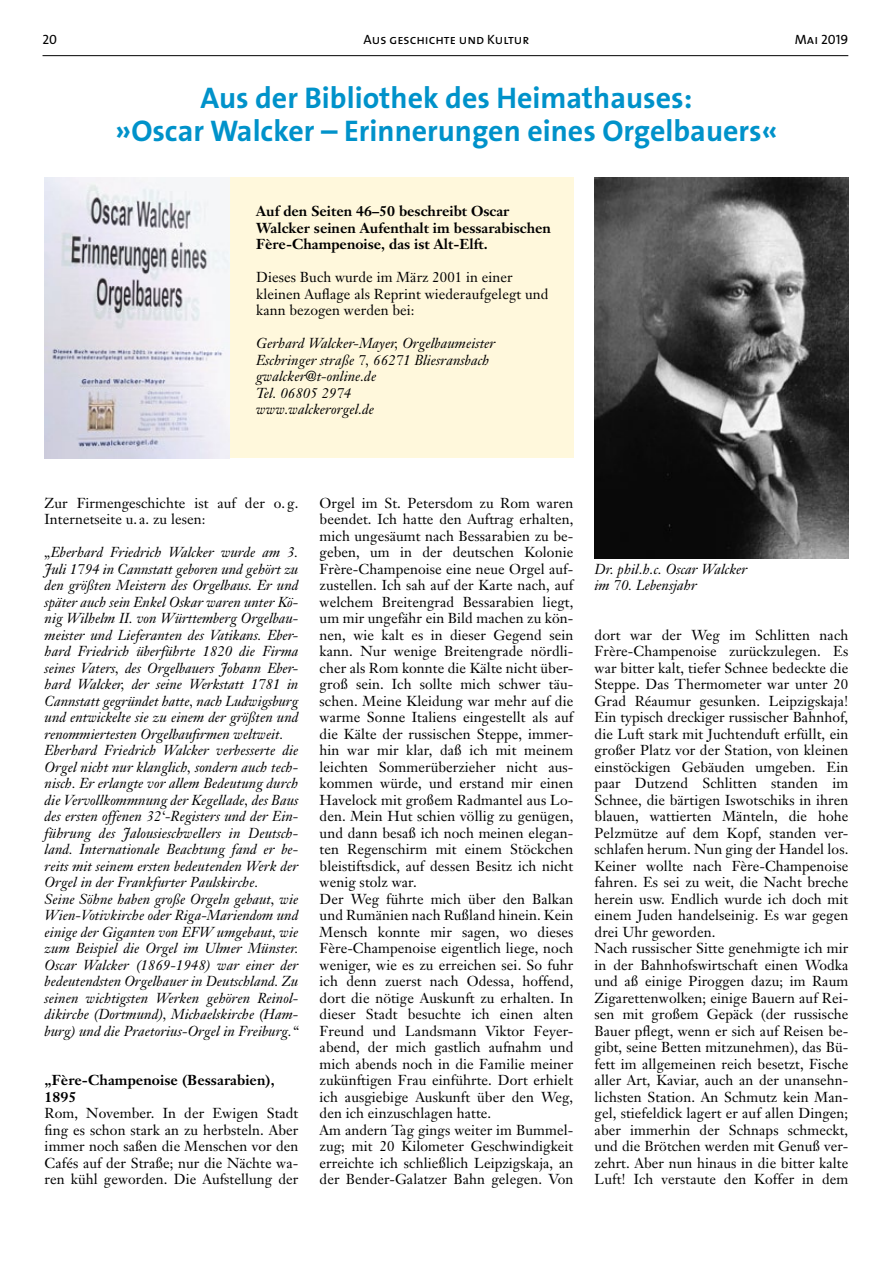
<style>
.page{position:relative;width:893px;height:1263px;background:#fff}
.page>*{position:absolute;margin:0;border:0;box-sizing:border-box;transform-origin:0 0}
.t1{font:700 30px/33px "The Sans B7";color:#0092ca;text-align:center}
.t2{font:14.25px/16.5px "Janson Text";letter-spacing:.005em;color:#000}
.t3{font:italic 14.25px/16.5px "Janson Text";letter-spacing:.005em;color:#000}
.t4{font:700 14.25px/16.5px "Janson Text";color:#000}
.t5{font:13.5px "The Sans Caps";color:#000}
</style>
<div class="page">
<hr style="left:43px;top:55px;width:805px;height:1px;background:#000">
<div style="left:45px;top:178px;width:528px;height:280px;background:#fff8dc"></div>
<img style="left:45px;top:177px;width:185px;height:281px">
<img style="left:595px;top:178px;width:253px;height:380px">
<p class="t5" style="left:43px;top:28px;width:16px">20</p>
<p class="t5" style="left:364px;top:28px;width:167px">Aus geschichte und Kultur</p>
<p class="t5" style="left:795px;top:28px;width:55px">Mai 2019</p>
<h1 class="t1" style="left:115px;top:82px;width:664px">Aus der Bibliothek des Heimathauses:<br>»Oscar Walcker – Erinnerungen eines Orgelbauers«</h1>
<p class="t4" style="left:256px;top:203px;width:296px">Auf den Seiten 46–50 beschreibt Oscar<br>Walcker seinen Aufenthalt im bessarabischen<br>Fère-Champenoise, das ist Alt-Elft.</p>
<p class="t2" style="left:256px;top:269px;width:294px">Dieses Buch wurde im März 2001 in einer kleinen Auflage als Reprint wiederaufgelegt und kann bezogen werden bei:</p>
<p class="t3" style="left:256px;top:335px;width:241px">Gerhard Walcker-Mayer, Orgelbaumeister<br>Eschringer straße 7, 66271 Bliesransbach gwalcker@t-online.de<br>Tel. 06805 2974<br>www.walckerorgel.de</p>
<p class="t2" style="left:45px;top:494px;width:255px">Zur Firmengeschichte ist auf der o. g.<br>Internetseite u. a. zu lesen:</p>
<p class="t3" style="left:45px;top:544px;width:255px">„Eberhard Friedrich Walcker wurde am 3.<br>Juli 1794 in Cannstatt geboren und gehört zu den größten Meistern des Orgelbaus. Er und später auch sein Enkel Oskar waren unter Kö&shy;nig Wilhelm II. von Württemberg Orgelbau&shy;meister und Lieferanten des Vatikans. Eber&shy;hard Friedrich überführte 1820 die Firma seines Vaters, des Orgelbauers Johann Eber&shy;hard Walcker, der seine Werkstatt 1781 in Cannstatt gegründet hatte, nach Ludwigsburg und entwickelte sie zu einem der größten und renommiertesten Orgelbaufirmen weltweit.<br>Eberhard Friedrich Walcker verbesserte die Orgel nicht nur klanglich, sondern auch tech&shy;nisch. Er erlangte vor allem Bedeutung durch die Vervollkommnung der Kegellade, des Baus des ersten offenen 32‘-Registers und der Ein&shy;führung des Jalousieschwellers in Deutsch&shy;land. Internationale Beachtung fand er be&shy;reits mit seinem ersten bedeutenden Werk der Orgel in der Frankfurter Paulskirche.<br>Seine Söhne haben große Orgeln gebaut, wie Wien-Votivkirche oder Riga-Mariendom und einige der Giganten von EFW umgebaut, wie zum Beispiel die Orgel im Ulmer Münster.<br>Oscar Walcker (1869-1948) war einer der bedeutendsten Orgelbauer in Deutschland. Zu seinen wichtigsten Werken gehören Reinol&shy;dikirche (Dortmund), Michaelskirche (Ham&shy;burg) und die Praetorius-Orgel in Freiburg.“</p>
<p class="t4" style="left:45px;top:1072px;width:231px">„Fère-Champenoise (Bessarabien),<br>1895</p>
<p class="t2" style="left:45px;top:1105px;width:255px;text-align:justify">Rom, November. In der Ewigen Stadt fing es schon stark an zu herbsteln. Aber immer noch saßen die Menschen vor den Cafés auf der Straße; nur die Nächte wa&shy;ren kühl geworden. Die Aufstellung der</p>
<p class="t2" style="left:320px;top:494px;width:255px">Orgel im St. Petersdom zu Rom waren beendet. Ich hatte den Auftrag erhalten, mich ungesäumt nach Bessarabien zu be&shy;geben, um in der deutschen Kolonie Frère-Champenoise eine neue Orgel auf&shy;zustellen. Ich sah auf der Karte nach, auf welchem Breitengrad Bessarabien liegt, um mir ungefähr ein Bild machen zu kön&shy;nen, wie kalt es in dieser Gegend sein kann. Nur wenige Breitengrade nördli&shy;cher als Rom konnte die Kälte nicht über&shy;groß sein. Ich sollte mich schwer täu&shy;schen. Meine Kleidung war mehr auf die warme Sonne Italiens eingestellt als auf die Kälte der russischen Steppe, immer&shy;hin war mir klar, daß ich mit meinem leichten Sommerüberzieher nicht aus&shy;kommen würde, und erstand mir einen Havelock mit großem Radmantel aus Lo&shy;den. Mein Hut schien völlig zu genügen, und dann besaß ich noch meinen elegan&shy;ten Regenschirm mit einem Stöckchen bleistiftsdick, auf dessen Besitz ich nicht wenig stolz war.<br>Der Weg führte mich über den Balkan und Rumänien nach Rußland hinein. Kein Mensch konnte mir sagen, wo dieses Fère-Champenoise eigentlich liege, noch weniger, wie es zu erreichen sei. So fuhr ich denn zuerst nach Odessa, hoffend, dort die nötige Auskunft zu erhalten. In dieser Stadt besuchte ich einen alten Freund und Landsmann Viktor Feyer&shy;abend, der mich gastlich aufnahm und mich abends noch in die Familie meiner zukünftigen Frau einführte. Dort erhielt ich ausgiebige Auskunft über den Weg, den ich einzuschlagen hatte.<br>Am andern Tag gings weiter im Bummel&shy;zug; mit 20 Kilometer Geschwindigkeit erreichte ich schließlich Leipzigskaja, an der Bender-Galatzer Bahn gelegen. Von</p>
<p class="t3" style="left:595px;top:561px;width:154px">Dr. phil.h.c. Oscar Walcker im 70. Lebensjahr</p>
<p class="t2" style="left:595px;top:626px;width:255px">dort war der Weg im Schlitten nach Frère-Champenoise zurückzulegen. Es war bitter kalt, tiefer Schnee bedeckte die Steppe. Das Thermometer war unter 20<br>Grad Réaumur gesunken. Leipzigskaja!<br>Ein typisch dreckiger russischer Bahnhof, die Luft stark mit Juchtenduft erfüllt, ein großer Platz vor der Station, von kleinen einstöckigen Gebäuden umgeben. Ein paar Dutzend Schlitten standen im Schnee, die bärtigen Iswotschiks in ihren blauen, wattierten Mänteln, die hohe Pelzmütze auf dem Kopf, standen ver&shy;schlafen herum. Nun ging der Handel los.<br>Keiner wollte nach Fère-Champenoise fahren. Es sei zu weit, die Nacht breche herein usw. Endlich wurde ich doch mit einem Juden handelseinig. Es war gegen drei Uhr geworden.<br>Nach russischer Sitte genehmigte ich mir in der Bahnhofswirtschaft einen Wodka und aß einige Piroggen dazu; im Raum Zigarettenwolken; einige Bauern auf Rei&shy;sen mit großem Gepäck (der russische Bauer pflegt, wenn er sich auf Reisen be&shy;gibt, seine Betten mitzunehmen), das Bü&shy;fett im allgemeinen reich besetzt, Fische aller Art, Kaviar, auch an der unansehn&shy;lichsten Station. An Schmutz kein Man&shy;gel, stiefeldick lagert er auf allen Dingen; aber immerhin der Schnaps schmeckt, und die Brötchen werden mit Genuß ver&shy;zehrt. Aber nun hinaus in die bitter kalte Luft! Ich verstaute den Koffer in dem</p>
</div>
